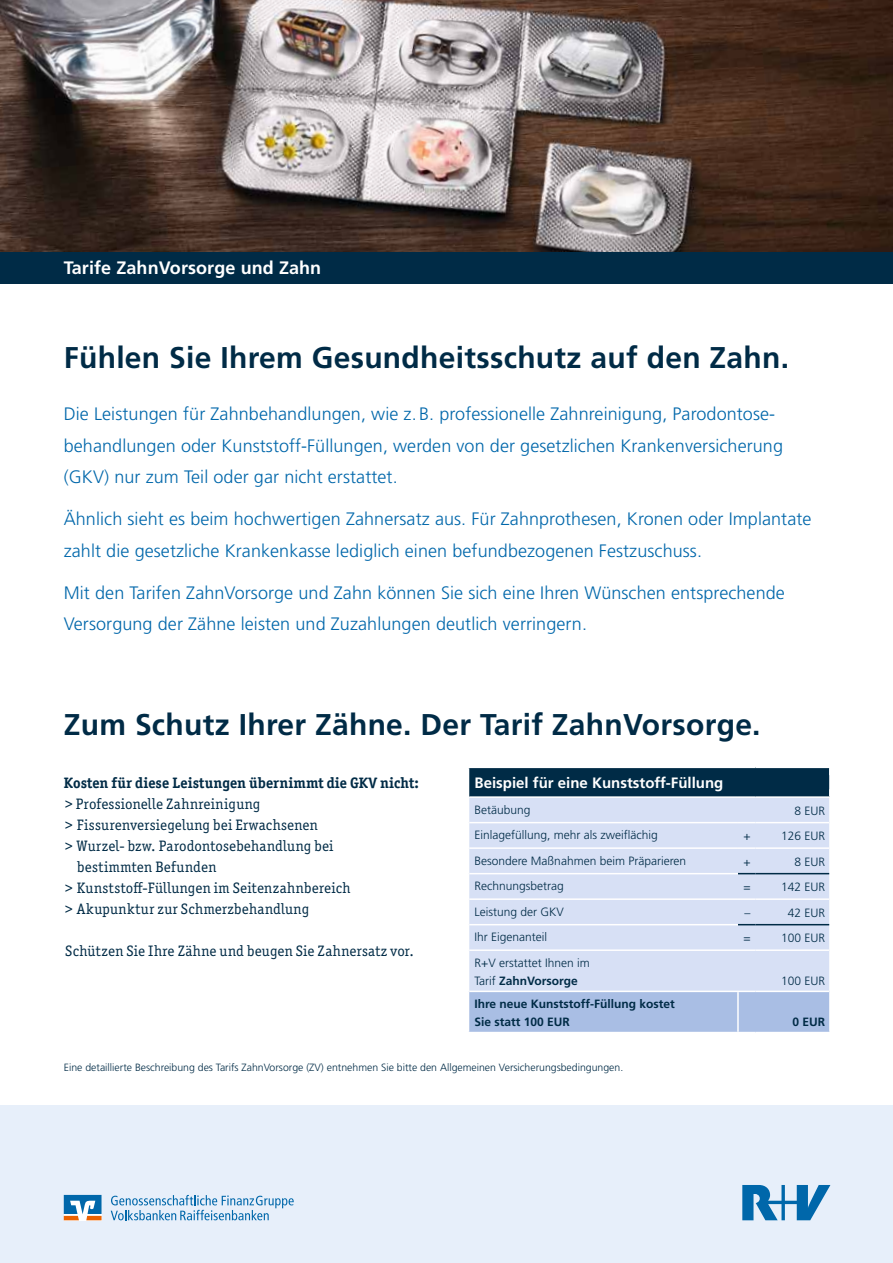
<style>
.page{position:relative;width:893px;height:1263px;background:#fff}
.page>*{position:absolute;margin:0;border:0;box-sizing:border-box;transform-origin:0 0}
.t1{font:700 30px "Frutiger LT Std";letter-spacing:.01em;color:#002b46}
.t2{font:300 18px/31.5px "Frutiger LT Std";letter-spacing:.005em;color:#0067aa}
.t3{font:700 18px "Frutiger LT";letter-spacing:.005em;color:#fff}
.t4{font:15.15px "Officina Serif ITC Pro";letter-spacing:.02em;color:#002b46}
.t5{font:700 15.15px "Officina Serif ITC Pro";letter-spacing:.01em;color:#002b46}
.t6{font:700 15px "Frutiger LT Std";color:#fff}
.t7{font:300 12px/18px "Frutiger LT Std";color:#002b46}
.t8{font:700 12px/18px "Frutiger LT Std";color:#002b46}
.t9{font:300 10.5px "Frutiger LT Std";color:#002b46}
.s1{font-size:15px}
.s2{font-weight:700}
</style>
<div class="page">
<div style="left:0;top:1106px;width:893px;height:157px;background:#e7effa"></div>
<div style="left:468px;top:767px;width:362px;height:30px;background:#002b46"></div>
<div style="left:469px;top:798px;width:360px;height:193px;background:#d7e0f5"></div>
<hr style="left:829px;top:768px;width:2px;height:28px;background:#fff">
<svg style="left:468px;top:768px;width:1px;height:29px"></svg>
<svg style="left:738px;top:924px;width:17px;height:1px"></svg>
<hr style="left:755px;top:924px;width:74px;height:1px;background:#002b46">
<svg style="left:738px;top:873px;width:17px;height:1px"></svg>
<hr style="left:755px;top:873px;width:74px;height:1px;background:#002b46">
<hr style="left:468px;top:767px;width:270px;height:1px;background:#fff">
<svg style="left:738px;top:767px;width:17px;height:1px"></svg>
<hr style="left:755px;top:767px;width:76px;height:1px;background:#fff">
<hr style="left:469px;top:796px;width:269px;height:2px;background:#fff">
<svg style="left:738px;top:796px;width:17px;height:1px"></svg>
<hr style="left:755px;top:796px;width:76px;height:2px;background:#fff">
<hr style="left:469px;top:822px;width:269px;height:1px;background:#fff">
<svg style="left:738px;top:822px;width:17px;height:1px"></svg>
<hr style="left:755px;top:822px;width:74px;height:1px;background:#fff">
<hr style="left:469px;top:847px;width:269px;height:2px;background:#fff">
<svg style="left:738px;top:847px;width:17px;height:2px"></svg>
<hr style="left:755px;top:847px;width:74px;height:2px;background:#fff">
<hr style="left:469px;top:873px;width:269px;height:1px;background:#fff">
<hr style="left:469px;top:898px;width:269px;height:2px;background:#fff">
<svg style="left:738px;top:898px;width:17px;height:2px"></svg>
<hr style="left:755px;top:898px;width:74px;height:2px;background:#fff">
<hr style="left:469px;top:924px;width:269px;height:1px;background:#fff">
<hr style="left:469px;top:949px;width:269px;height:2px;background:#fff">
<svg style="left:738px;top:949px;width:17px;height:2px"></svg>
<hr style="left:755px;top:949px;width:74px;height:2px;background:#fff">
<svg style="left:469px;top:991px;width:361px;height:41px;background:#abc0e4"></svg>
<hr style="left:755px;top:991px;width:74px;height:1px;background:#fff">
<img style="left:0;top:0;width:893px;height:252px">
<div style="left:0;top:252px;width:893px;height:31px;background:#002b46"></div>
<svg style="left:111px;top:1195px;width:183px;height:25px"></svg>
<svg style="left:64px;top:1195px;width:38px;height:25px"></svg>
<svg style="left:742px;top:1185px;width:88px;height:35px"></svg>
<p class="t3" style="left:64px;top:257px;width:259px">Tarife ZahnVorsorge und Zahn</p>
<h1 class="t1" style="left:64px;top:340px;width:727px">Fühlen Sie Ihrem Gesundheitsschutz auf den Zahn.</h1>
<p class="t2" style="left:64px;top:398px;width:721px">Die Leistungen für Zahnbehandlungen, wie z.B. professionelle Zahnreinigung, Parodontose&shy;behandlungen oder Kunststoff-Füllungen, werden von der gesetzlichen Krankenversicherung (GKV) nur zum Teil oder gar nicht erstattet.</p>
<p class="t2" style="left:64px;top:503px;width:749px">Ähnlich sieht es beim hochwertigen Zahnersatz aus. Für Zahnprothesen, Kronen oder Implantate zahlt die gesetzliche Krankenkasse lediglich einen befundbezogenen Festzuschuss.</p>
<p class="t2" style="left:64px;top:577px;width:723px">Mit den Tarifen ZahnVorsorge und Zahn können Sie sich eine Ihren Wünschen entsprechende<br>Versorgung der Zähne leisten und Zuzahlungen deutlich verringern.</p>
<h1 class="t1" style="left:64px;top:707px;width:698px">Zum Schutz Ihrer Zähne. Der Tarif ZahnVorsorge.</h1>
<p class="t5" style="left:64px;top:773px;width:356px">Kosten für diese Leistungen übernimmt die GKV nicht:</p>
<p class="t4" style="left:65px;top:794px;width:197px">&gt; Professionelle Zahnreinigung</p>
<p class="t4" style="left:65px;top:816px;width:254px"><span class="s1">&gt;</span> Fissurenversiegelung bei Erwachsenen</p>
<p class="t4" style="left:65px;top:837px;width:270px"><span class="s1">&gt;</span> Wurzel- bzw. Parodontosebehandlung bei</p>
<p class="t4" style="left:77px;top:857px;width:141px">bestimmten Befunden</p>
<p class="t4" style="left:65px;top:879px;width:287px"><span class="s1">&gt;</span> Kunststoff-Füllungen im Seitenzahnbereich</p>
<p class="t4" style="left:65px;top:900px;width:245px"><span class="s1">&gt;</span> Akupunktur zur Schmerzbehandlung</p>
<p class="t4" style="left:65px;top:941px;width:350px">Schützen Sie Ihre Zähne und beugen Sie Zahnersatz vor.</p>
<p class="t6" style="left:474px;top:774px;width:250px">Beispiel für eine Kunststoff-Füllung</p>
<p class="t7" style="left:474px;top:800px;width:58px">Betäubung</p>
<p class="t7" style="left:794px;top:802px;width:32px">8 EUR</p>
<p class="t7" style="left:474px;top:826px;width:185px">Einlagefüllung, mehr als zweiflächig</p>
<p class="t7" style="left:743px;top:827px;width:9px">+</p>
<p class="t7" style="left:781px;top:827px;width:46px">126 EUR</p>
<p class="t7" style="left:474px;top:851px;width:213px">Besondere Maßnahmen beim Präparieren</p>
<p class="t7" style="left:743px;top:853px;width:9px">+</p>
<p class="t7" style="left:794px;top:853px;width:32px">8 EUR</p>
<p class="t7" style="left:474px;top:877px;width:91px">Rechnungsbetrag</p>
<p class="t7" style="left:743px;top:878px;width:9px">=</p>
<p class="t7" style="left:781px;top:878px;width:46px">142 EUR</p>
<p class="t7" style="left:474px;top:903px;width:91px">Leistung der GKV</p>
<p class="t7" style="left:744px;top:904px;width:7px">–</p>
<p class="t7" style="left:788px;top:904px;width:39px">42 EUR</p>
<p class="t7" style="left:474px;top:928px;width:74px">Ihr Eigenanteil</p>
<p class="t7" style="left:743px;top:929px;width:9px">=</p>
<p class="t7" style="left:781px;top:929px;width:46px">100 EUR</p>
<p class="t7" style="left:474px;top:954px;width:117px">R+V erstattet Ihnen im<br>Tarif <span class="s2">ZahnVorsorge</span></p>
<p class="t7" style="left:781px;top:972px;width:46px">100 EUR</p>
<p class="t8" style="left:474px;top:995px;width:202px">Ihre neue Kunststoff-Füllung kostet<br>Sie statt 100 EUR</p>
<p class="t8" style="left:792px;top:1013px;width:34px">0 EUR</p>
<p class="t9" style="left:64px;top:1061px;width:561px">Eine detaillierte Beschreibung des Tarifs ZahnVorsorge (ZV) entnehmen Sie bitte den Allgemeinen Versicherungsbedingungen.</p>
</div>
